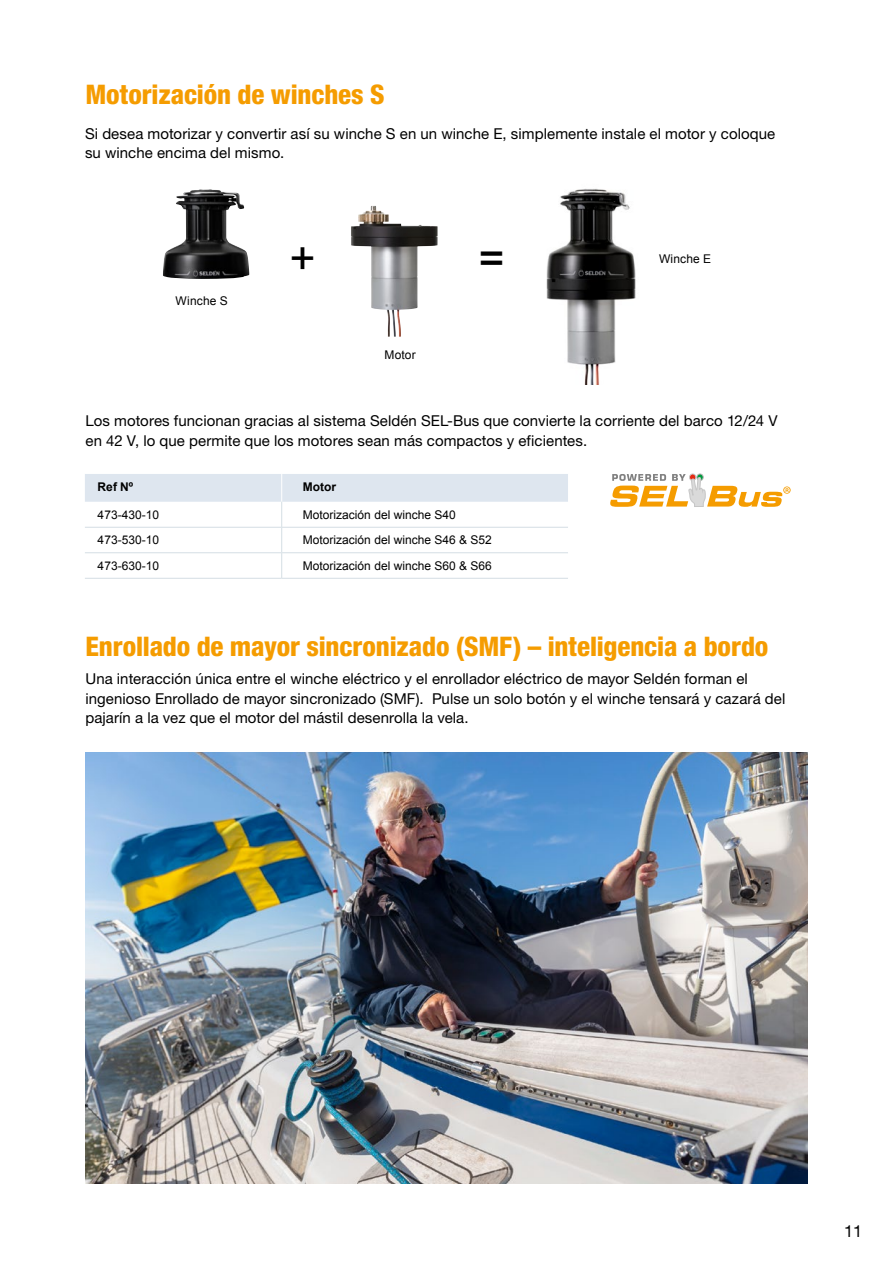
<style>
.page{position:relative;width:893px;height:1263px;background:#fff}
.page>*{position:absolute;margin:0;border:0;box-sizing:border-box;transform-origin:0 0}
.t1{font:45px "Arial";color:#000}
.t2{font:800 condensed 27px "Helvetica Neue LT Pro";letter-spacing:-.005em;color:#f59c00}
.t3{font:16.5px "Helvetica Neue LT Pro";color:#000}
.t4{font:15px/19.5px "Helvetica Neue LT Pro";letter-spacing:.005em;color:#000}
.t5{font:12px "Arial";color:#000}
.t6{font:700 12px "Arial";color:#000}
</style>
<div class="page">
<img style="left:546px;top:188px;width:90px;height:197px">
<img style="left:351px;top:206px;width:87px;height:131px">
<img style="left:163px;top:189px;width:86px;height:90px">
<svg style="left:610px;top:474px;width:181px;height:33px"></svg>
<img style="left:85px;top:752px;width:722px;height:431px">
<svg style="left:85px;top:474px;width:483px;height:104px"></svg>
<hr style="left:85px;top:578px;width:197px;height:1px;background:#d4dee4">
<hr style="left:282px;top:578px;width:286px;height:1px;background:#d4dee4">
<h2 class="t2" style="left:85px;top:78px;width:301px">Motorización de winches S</h2>
<p class="t4" style="left:85px;top:123px;width:692px">Si desea motorizar y convertir así su winche S en un winche E, simplemente instale el motor y coloque su winche encima del mismo.</p>
<p class="t5" style="left:176px;top:293px;width:54px">Winche S</p>
<h1 class="t1" style="left:289px;top:229px;width:28px">+</h1>
<h1 class="t1" style="left:478px;top:229px;width:28px">=</h1>
<p class="t5" style="left:384px;top:347px;width:33px">Motor</p>
<p class="t5" style="left:659px;top:251px;width:54px">Winche E</p>
<p class="t4" style="left:85px;top:411px;width:693px">Los motores funcionan gracias al sistema Seldén SEL-Bus que convierte la corriente del barco 12/24 V en 42 V, lo que permite que los motores sean más compactos y eficientes.</p>
<p class="t6" style="left:98px;top:479px;width:37px">Ref Nº</p>
<p class="t6" style="left:303px;top:479px;width:35px">Motor</p>
<p class="t5" style="left:98px;top:507px;width:63px">473-430-10</p>
<p class="t5" style="left:303px;top:507px;width:154px">Motorización del winche S40</p>
<p class="t5" style="left:98px;top:532px;width:63px">473-530-10</p>
<p class="t5" style="left:303px;top:532px;width:190px">Motorización del winche S46 &amp; S52</p>
<p class="t5" style="left:98px;top:558px;width:63px">473-630-10</p>
<p class="t5" style="left:303px;top:558px;width:190px">Motorización del winche S60 &amp; S66</p>
<h2 class="t2" style="left:85px;top:630px;width:684px">Enrollado de mayor sincronizado (SMF) – inteligencia a bordo</h2>
<p class="t4" style="left:85px;top:669px;width:701px">Una interacción única entre el winche eléctrico y el enrollador eléctrico de mayor Seldén forman el ingenioso Enrollado de mayor sincronizado (SMF). Pulse un solo botón y el winche tensará y cazará del pajarín a la vez que el motor del mástil desenrolla la vela.</p>
<p class="t3" style="left:844px;top:1221px;width:20px">11</p>
</div>
